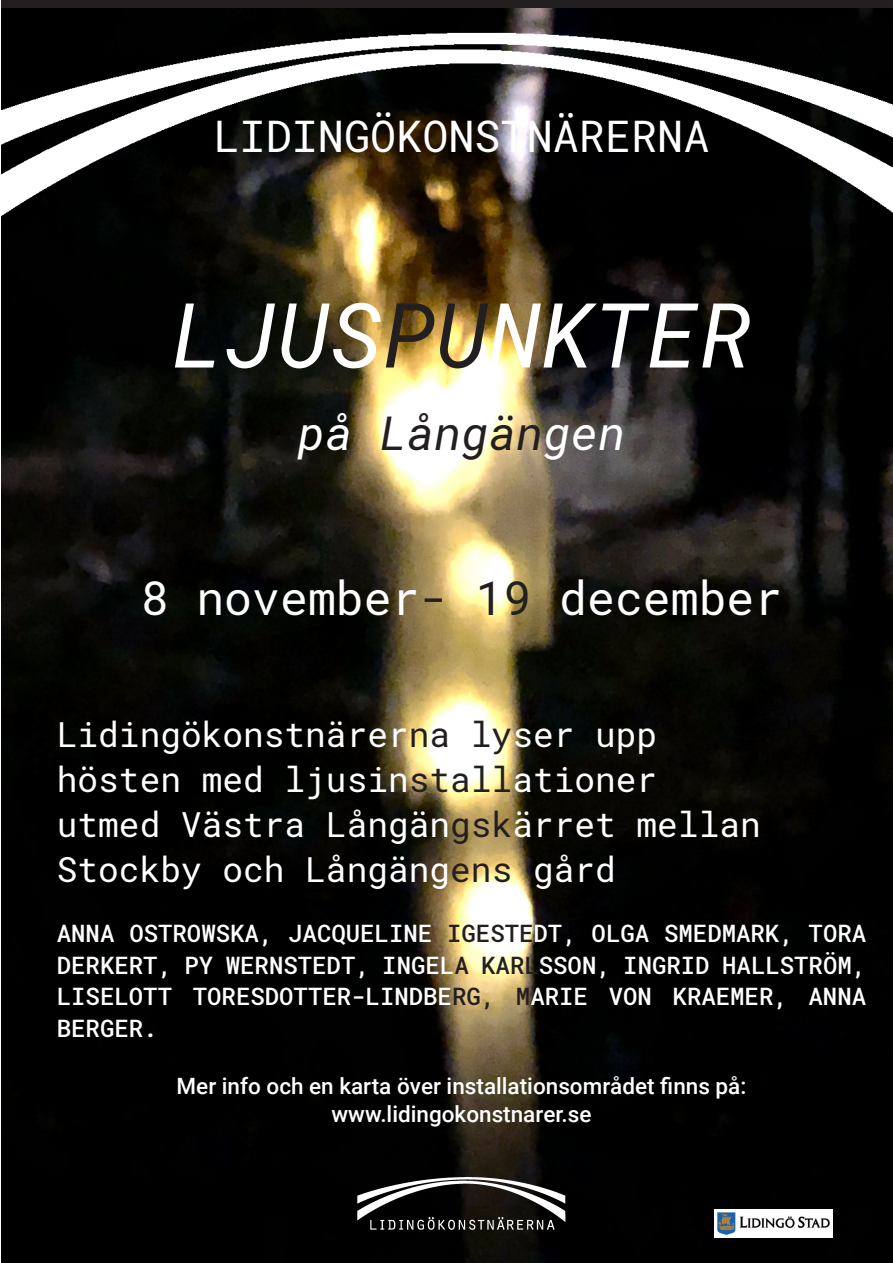
<style>
.page{position:relative;width:893px;height:1263px;background:#fff}
.page>*{position:absolute;margin:0;border:0;box-sizing:border-box;transform-origin:0 0}
.t1{font:italic 90px "Roboto Mono";color:#fff}
.t2{font:46.5px "Roboto Mono";color:#fff}
.t3{font:italic 46.5px "Roboto Mono";color:#231f20}
.t4{font:43.5px "Roboto Mono";color:#fff}
.t5{font:34.5px/45px "Roboto Mono";color:#fff}
.t6{font:500 24px/31.5px "Roboto Mono";color:#fff;text-align:justify}
.t7{font:500 22.5px "Roboto";color:#fff}
.s1{color:#231f20}
.s2{color:#fff}
</style>
<div class="page">
<img style="left:1px;top:219px;width:892px;height:1044px">
<img style="left:1px;top:0;width:892px;height:219px">
<img style="left:349px;top:1166px;width:223px;height:91px">
<img style="left:714px;top:1209px;width:118px;height:28px">
<p class="t4" style="left:214px;top:106px;width:497px">LIDINGÖKONSTNÄRERNA</p>
<p class="t1" style="left:171px;top:272px;width:583px">LJUS<span class="s1">PU</span>NKTER</p>
<p class="t3" style="left:298px;top:401px;width:329px"><span class="s2">på</span> Långän<span class="s2">gen</span></p>
<p class="t2" style="left:141px;top:566px;width:643px">8 november<span class="s1">- 19</span> december</p>
<p class="t5" style="left:57px;top:711px;width:705px">Lidingökonstnärer<span class="s1">na ly</span>ser upp hösten med ljusin<span class="s1">stall</span>ationer utmed Västra Långän<span class="s1">gsk</span>ärret mellan<br>Stockby och Långäng<span class="s1">ens</span> gård</p>
<p class="t6" style="left:57px;top:917px;width:811px">ANNA OSTROWSKA, JACQUELINE <span class="s1">IGESTE</span>DT, OLGA SMEDMARK, TORA DERKERT, PY WERNSTEDT, INGEL<span class="s1">A KARL</span>SSON, INGRID HALLSTRÖM, LISELOTT TORESDOTTER-LINDBE<span class="s1">RG, M</span>ARIE VON KRAEMER, ANNA BERGER.</p>
<p class="t7" style="left:177px;top:1070px;width:571px">Mer info och en karta över installationsområdet finns på:</p>
<p class="t7" style="left:332px;top:1098px;width:261px">www.lidingokonstnarer.se</p>
</div>
